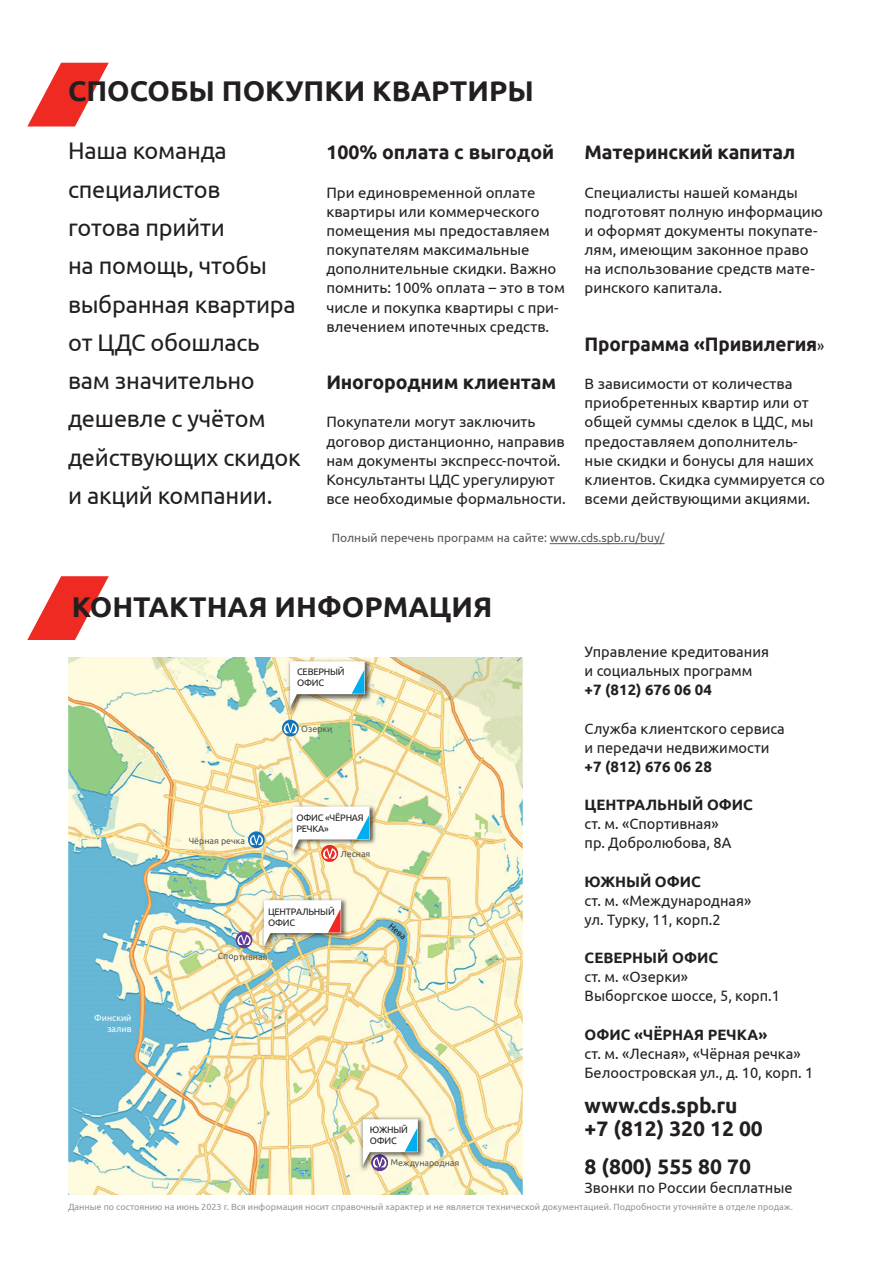
<style>
.page{position:relative;width:893px;height:1263px;background:#fff}
.page>*{position:absolute;margin:0;border:0;box-sizing:border-box;transform-origin:0 0}
.t1{font:700 28.5px "Ubuntu";color:#231f20}
.t2{font:24px/38.2px "Ubuntu";letter-spacing:-.01em;color:#231f20}
.black_text{font:700 21px "Ubuntu";color:#231f20}
.t3{font:700 19.5px "Ubuntu";letter-spacing:-.01em;color:#231f20}
.black_text-2{font:15px/19.2px "Ubuntu";color:#231f20}
.t4{font:700 15px "Ubuntu";color:#231f20}
.t5{font:12px "Ubuntu";color:#57585a}
.t6{font:9.3px/11.1px "Ubuntu";letter-spacing:-.025em;color:#231f20}
.t7{font:9px "Ubuntu";color:#939598}
.t8{font:8.85px "Ubuntu";color:#57585a}
.t9{font:8.85px/10.6px "Ubuntu";color:#fff;text-align:right}
.t10{font:8.55px "Ubuntu";color:#231f20}
.s1{font-weight:400;font-size:15px}
</style>
<div class="page">
<svg style="left:68px;top:657px;width:455px;height:538px;fill:#fbf8dd"></svg>
<svg style="left:237px;top:935px;width:14px;height:10px"></svg>
<img style="left:286px;top:657px;width:87px;height:59px">
<img style="left:259px;top:895px;width:91px;height:60px">
<svg style="left:284px;top:723px;width:13px;height:10px"></svg>
<svg style="left:248px;top:831px;width:17px;height:17px"></svg>
<svg style="left:250px;top:835px;width:13px;height:10px"></svg>
<img style="left:358px;top:1114px;width:68px;height:60px">
<img style="left:371px;top:1167px;width:17px;height:4px">
<img style="left:418px;top:1159px;width:8px;height:8px">
<svg style="left:264px;top:900px;width:77px;height:46px"></svg>
<img style="left:287px;top:802px;width:92px;height:59px">
<img style="left:321px;top:858px;width:17px;height:3px">
<svg style="left:292px;top:807px;width:78px;height:51px"></svg>
<svg style="left:363px;top:1119px;width:55px;height:48px"></svg>
<svg style="left:290px;top:661px;width:75px;height:46px"></svg>
<svg style="left:27px;top:576px;width:82px;height:64px"></svg>
<svg style="left:27px;top:63px;width:82px;height:63px"></svg>
<hr style="left:550px;top:543px;width:115px;height:1px;background:#57585a">
<p class="t1" style="left:68px;top:74px;width:467px">СПОСОБЫ ПОКУПКИ КВАРТИРЫ</p>
<p class="t2" style="left:68px;top:131px;width:234px">Наша команда специалистов<br>готова прийти<br>на помощь, чтобы выбранная квартира от ЦДС обошлась вам значительно дешевле с учётом действующих скидок и акций компании.</p>
<p class="t3" style="left:326px;top:141px;width:229px">100% оплата с выгодой</p>
<p class="black_text-2" style="left:326px;top:182px;width:240px">При единовременной оплате квартиры или коммерческого помещения мы предоставляем покупателям максимальные дополнительные скидки. Важно помнить: 100% оплата – это в том числе и покупка квартиры с при&shy;влечением ипотечных средств.</p>
<p class="t3" style="left:585px;top:141px;width:212px">Материнский капитал</p>
<p class="black_text-2" style="left:585px;top:182px;width:240px">Специалисты нашей команды подготовят полную информацию и оформят документы покупате&shy;лям, имеющим законное право на использование средств мате&shy;ринского капитала.</p>
<p class="t3" style="left:585px;top:332px;width:241px">Программа «Привилегия<span class="s1">»</span></p>
<p class="black_text-2" style="left:585px;top:374px;width:242px">В зависимости от количества приобретенных квартир или от общей суммы сделок в ЦДС, мы предоставляем дополнитель&shy;ные скидки и бонусы для наших клиентов. Скидка суммируется со всеми действующими акциями.</p>
<p class="t5" style="left:332px;top:531px;width:334px">Полный перечень программ на сайте: www.cds.spb.ru/buy/</p>
<p class="t3" style="left:326px;top:370px;width:231px">Иногородним клиентам</p>
<p class="black_text-2" style="left:326px;top:412px;width:241px">Покупатели могут заключить договор дистанционно, направив нам документы экспресс-почтой.<br>Консультанты ЦДС урегулируют все необходимые формальности.</p>
<p class="t1" style="left:72px;top:590px;width:422px">КОНТАКТНАЯ ИНФОРМАЦИЯ</p>
<p class="t6" style="left:297px;top:666px;width:49px">CЕВЕРНЫЙ<br>ОФИС</p>
<p class="t8" style="left:301px;top:724px;width:33px">Озерки</p>
<p class="t9" style="left:94px;top:1013px;width:39px">Финский залив</p>
<p class="t8" style="left:189px;top:836px;width:58px">Чёрная речка</p>
<p class="t6" style="left:296px;top:812px;width:69px">ОФИС «ЧЁРНАЯ<br>РЕЧКА»</p>
<p class="t8" style="left:341px;top:849px;width:31px">Лесная</p>
<p class="t6" style="left:268px;top:906px;width:68px">ЦЕНТРАЛЬНЫЙ<br>ОФИС</p>
<p class="t8" style="left:218px;top:951px;width:51px;rotate:1deg">Спортивная</p>
<p class="t10" style="left:393px;top:921px;width:22px;rotate:42deg">Нева</p>
<p class="t6" style="left:370px;top:1124px;width:40px">ЮЖНЫЙ<br>ОФИС</p>
<p class="t8" style="left:390px;top:1157px;width:71px;rotate:1deg">Международная</p>
<p class="black_text-2" style="left:585px;top:642px;width:186px">Управление кредитования и социальных программ</p>
<p class="t4" style="left:585px;top:681px;width:129px">+7 (812) 676 06 04</p>
<p class="black_text-2" style="left:585px;top:718px;width:202px">Служба клиентского сервиса</p>
<p class="black_text-2" style="left:585px;top:737px;width:186px">и передачи недвижимости</p>
<p class="t4" style="left:585px;top:757px;width:129px">+7 (812) 676 06 28</p>
<p class="t4" style="left:585px;top:796px;width:170px">ЦЕНТРАЛЬНЫЙ ОФИС</p>
<p class="black_text-2" style="left:585px;top:814px;width:136px">ст. м. «Спортивная»</p>
<p class="black_text-2" style="left:585px;top:833px;width:148px">пр. Добролюбова, 8А</p>
<p class="t4" style="left:585px;top:872px;width:118px">ЮЖНЫЙ ОФИС</p>
<p class="black_text-2" style="left:585px;top:890px;width:168px">ст. м. «Международная»</p>
<p class="black_text-2" style="left:585px;top:909px;width:137px">ул. Турку, 11, корп.2</p>
<p class="t4" style="left:585px;top:949px;width:135px">СЕВЕРНЫЙ ОФИС</p>
<p class="black_text-2" style="left:585px;top:967px;width:105px">ст. м. «Озерки»</p>
<p class="black_text-2" style="left:585px;top:986px;width:197px">Выборгское шоссе, 5, корп.1</p>
<p class="t4" style="left:585px;top:1025px;width:184px">ОФИС «ЧЁРНАЯ РЕЧКА»</p>
<p class="black_text-2" style="left:585px;top:1043px;width:217px">ст. м. «Лесная», «Чёрная речка»</p>
<p class="black_text-2" style="left:585px;top:1062px;width:230px">Белоостровская ул., д. 10, корп. 1</p>
<p class="black_text" style="left:585px;top:1093px;width:154px">www.cds.spb.ru</p>
<p class="black_text" style="left:585px;top:1116px;width:180px">+7 (812) 320 12 00</p>
<p class="black_text" style="left:585px;top:1153px;width:168px">8 (800) 555 80 70</p>
<p class="black_text-2" style="left:585px;top:1177px;width:210px">Звонки по России бесплатные</p>
<p class="t7" style="left:68px;top:1202px;width:726px">Данные по состоянию на июнь 2023 г. Вся информация носит справочный характер и не является технической документацией. Подробности уточняйте в отделе продаж.</p>
</div>
